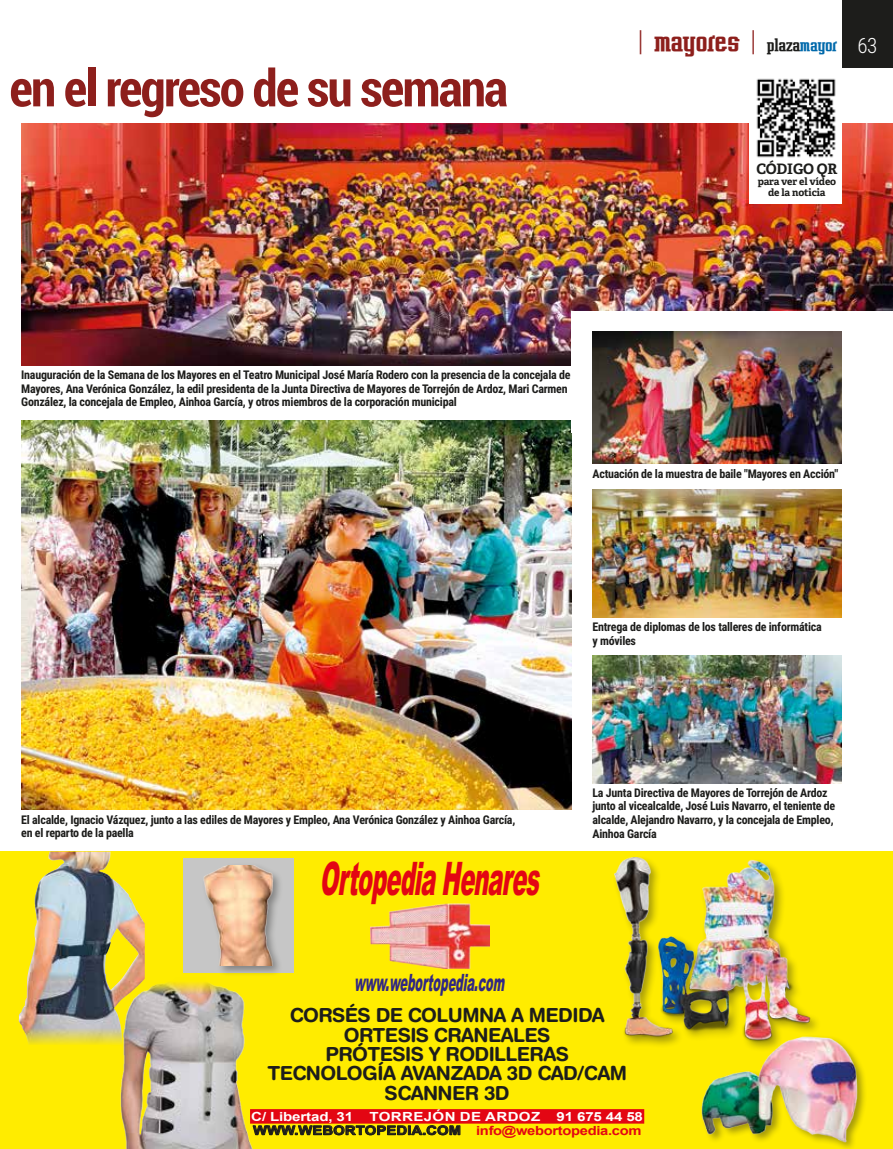
<style>
.page{position:relative;width:893px;height:1149px;background:#fff}
.page>*{position:absolute;margin:0;border:0;box-sizing:border-box;transform-origin:0 0}
.t1{font:700 condensed 51px "Roboto";letter-spacing:-.035em;color:#8d1f1c}
.t2{font:900 46.2px "Arial";color:#e30613;scale:.48 1}
.t3{font:700 27px "Vahika";letter-spacing:-.025em;color:#8d1f1c}
.t4{font:900 23.85px "Arial";color:#312783;scale:.48 1}
.t5{font:700 19.35px/19.4px "Helvetica Rounded";letter-spacing:-.03em;color:#1d1d1b;text-align:center}
.t6{font:700 14.4px "Adelle";letter-spacing:-.01em;color:#1d1d1b}
.t7{font:700 12.6px/13.5px "Arial";letter-spacing:-.01em;color:#e30613;text-align:right;scale:1.17 1}
.t8{font:700 12.6px "Arial";letter-spacing:.025em;color:#fff;scale:1.2 1}
.t9{font:700 12.6px "Arial";letter-spacing:-.01em;color:#fff;scale:1.2 1}
.t10{font:700 12px/13.5px "Roboto Condensed";letter-spacing:-.02em;color:#1d1d1b}
.t11{font:700 10.2px/10.8px "Adelle";letter-spacing:-.01em;color:#1d1d1b;text-align:center}
.s1{font-weight:400}
.s2{font-size:16.5px;color:#1d1d1b}
.s3{font-size:16.5px;color:#0069ab}
.s4{font-family:"Roboto Condensed";font-weight:300;font-size:21px;color:#fff}
.s5{color:#fff}
.s6{color:#1d1d1b}
</style>
<div class="page">
<div style="left:842px;top:0;width:51px;height:68px;background:#1d1d1b"></div>
<img style="left:21px;top:123px;width:872px;height:243px">
<img style="left:21px;top:420px;width:550px;height:389px">
<img style="left:592px;top:489px;width:250px;height:128px">
<img style="left:592px;top:655px;width:250px;height:127px">
<div style="left:750px;top:77px;width:92px;height:127px;background:#fff"></div>
<img style="left:756px;top:78px;width:80px;height:80px">
<div style="left:0;top:850px;width:893px;height:298px;background:#ffec00"></div>
<img style="left:19px;top:851px;width:126px;height:193px">
<img style="left:94px;top:976px;width:179px;height:172px">
<img style="left:701px;top:1037px;width:164px;height:111px">
<div style="left:250px;top:1108px;width:394px;height:15px;background:#e30613"></div>
<img style="left:370px;top:903px;width:120px;height:65px">
<div style="left:612px;top:855px;width:209px;height:197px;background:#1d1d1b;opacity:.4"></div>
<img style="left:615px;top:857px;width:196px;height:185px">
<div style="left:184px;top:857px;width:110px;height:114px;background:#c6c6c6"></div>
<div style="left:202px;top:862px;width:81px;height:114px;background:#1d1d1b;opacity:.4"></div>
<img style="left:202px;top:865px;width:75px;height:99px">
<div style="left:571px;top:311px;width:322px;height:122px;background:#fff"></div>
<img style="left:592px;top:332px;width:250px;height:131px">
<h1 class="t1" style="left:9px;top:52px;width:500px">en el regreso de su semana</h1>
<h3 class="t3" style="left:638px;top:24px;width:241px"><span class="s1">|</span> mayores <span class="s1">|</span> <span class="s2">plaza</span><span class="s3">mayor</span> <span class="s4">63</span></h3>
<p class="t6" style="left:756px;top:160px;width:83px">CÓDIGO QR</p>
<p class="t11" style="left:758px;top:176px;width:80px">para ver el vídeo de la noticia</p>
<p class="t10" style="left:21px;top:367px;width:551px">Inauguración de la Semana de los Mayores en el Teatro Municipal José María Rodero con la presencia de la concejala de<br>Mayores, Ana Verónica González, la edil presidenta de la Junta Directiva de Mayores de Torrejón de Ardoz, Mari Carmen<br>González, la concejala de Empleo, Ainhoa García, y otros miembros de la corporación municipal</p>
<p class="t10" style="left:592px;top:466px;width:247px">Actuación de la muestra de baile "Mayores en Acción"</p>
<p class="t10" style="left:592px;top:619px;width:231px">Entrega de diplomas de los talleres de informática y móviles</p>
<p class="t10" style="left:21px;top:812px;width:495px">El alcalde, Ignacio Vázquez, junto a las ediles de Mayores y Empleo, Ana Verónica González y Ainhoa García, en el reparto de la paella</p>
<h2 class="t2" style="left:320px;top:848px;width:474px">OrtopediaHenares</h2>
<h3 class="t4" style="left:354px;top:967px;width:322px">www.webortopedia.com</h3>
<p class="t10" style="left:592px;top:785px;width:244px">La Junta Directiva de Mayores de Torrejón de Ardoz junto al vicealcalde, José Luis Navarro, el teniente de alcalde, Alejandro Navarro, y la concejala de Empleo, Ainhoa García</p>
<h3 class="t5" style="left:267px;top:1004px;width:361px">CORSÉS DE COLUMNA A MEDIDA<br>ORTESIS CRANEALES<br>PRÓTESIS Y RODILLERAS<br>TECNOLOGÍA AVANZADA 3D CAD/CAM<br>SCANNER 3D</h3>
<p class="t9" style="left:251px;top:1107px;width:86px">C/ Libertad, 31</p>
<p class="t8" style="left:369px;top:1107px;width:144px">TORREJÓN DE ARDOZ</p>
<p class="t7" style="left:253px;top:1109px;width:335px"><span class="s5">91 675 44 58<br></span><span class="s6">WWW.WEBORTOPEDIA.COM</span> info@webortopedia.com</p>
</div>
